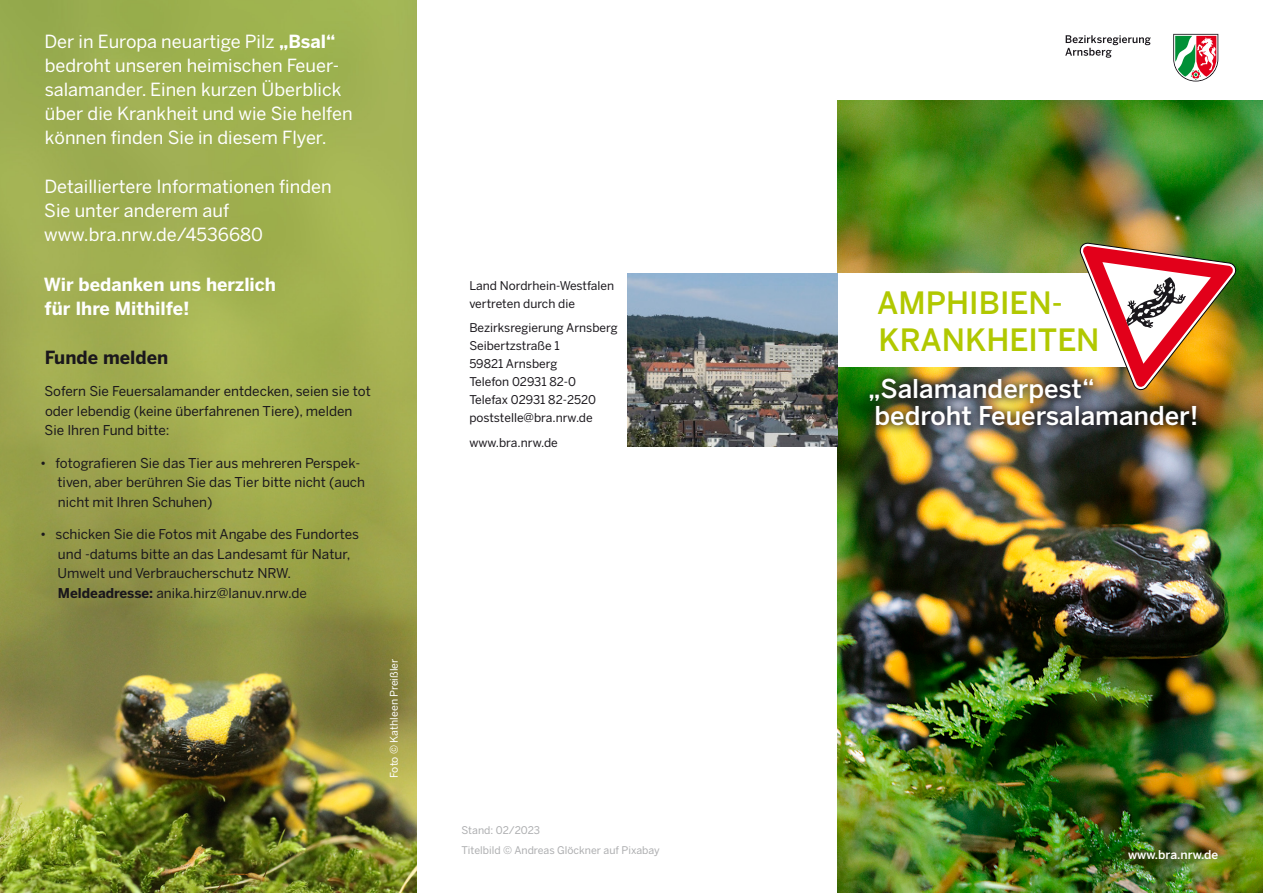
<style>
.page{position:relative;width:1263px;height:893px;background:#fff}
.page>*{position:absolute;margin:0;border:0;box-sizing:border-box;transform-origin:0 0}
.H1_Titel{font:500 30.6px/37px "Benton Sans";color:#b1c800}
.H1_Titel-2{font:500 25.8px/27.3px "Benton Sans";color:#fff}
.Überschirft{font:18px/24px "Benton Sans";color:#fff}
.Überschirft-2{font:700 18px/24px "Benton Sans";color:#fff}
.Überschirft-3{font:700 18px "Benton Sans";color:#1a171c}
.Aufzählung{font:13.5px/19.5px "Benton Sans";color:#1a171c}
.p_Fließtext{font:13.5px/19.5px "Benton Sans";color:#1a171c}
.p_Fließtext-2{font:12px/18px "Benton Sans";color:#1a171c}
.t1{font:500 12px "Benton Sans";color:#fff}
.t2{font:10.5px/19.5px "Benton Sans";color:#acadaf}
.t3{font:10.5px "Benton Sans";color:#fff}
.s1{font-weight:700}
</style>
<div class="page">
<img style="left:838px;top:101px;width:425px;height:792px">
<div style="left:838px;top:273px;width:311px;height:94px;background:#fff"></div>
<img style="left:0;top:0;width:417px;height:893px">
<svg style="left:1173px;top:34px;width:45px;height:48px"></svg>
<svg style="left:1065px;top:35px;width:85px;height:23px"></svg>
<img style="left:627px;top:273px;width:211px;height:174px">
<img style="left:1079px;top:242px;width:158px;height:149px">
<div style="left:860px;top:369px;width:346px;height:66px;background:#1a171c;opacity:.78"></div>
<h2 class="Überschirft" style="left:45px;top:29px;width:310px">Der in Europa neuartige Pilz <span class="s1">„Bsal“ </span>bedroht unseren heimischen Feuer&shy;salamander. Einen kurzen Überblick über die Krankheit und wie Sie helfen können finden Sie in diesem Flyer.</h2>
<h2 class="Überschirft" style="left:44px;top:174px;width:289px">Detailliertere Informationen finden<br>Sie unter anderem auf www.bra.nrw.de/4536680</h2>
<h2 class="Überschirft-2" style="left:44px;top:272px;width:234px">Wir bedanken uns herzlich für Ihre Mithilfe!</h2>
<h2 class="Überschirft-3" style="left:45px;top:347px;width:125px">Funde melden</h2>
<p class="p_Fließtext" style="left:45px;top:382px;width:328px">Sofern Sie Feuersalamander entdecken, seien sie tot oder lebendig (keine überfahrenen Tiere), melden<br>Sie Ihren Fund bitte:</p>
<p class="Aufzählung" style="left:58px;top:453px;width:309px;text-indent:-17px">• fotografieren Sie das Tier aus mehreren Perspek&shy;tiven, aber berühren Sie das Tier bitte nicht (auch nicht mit Ihren Schuhen)</p>
<p class="Aufzählung" style="left:58px;top:524px;width:303px;text-indent:-17px">• schicken Sie die Fotos mit Angabe des Fundortes und -datums bitte an das Landesamt für Natur, Umwelt und Verbraucherschutz NRW.<br><span class="s1">Meldeadresse:</span> anika.hirz@lanuv.nrw.de</p>
<p class="t3" style="left:388px;top:778px;width:120px;rotate:-90deg">Foto © Kathleen Preißler</p>
<p class="p_Fließtext-2" style="left:469px;top:276px;width:146px">Land Nordrhein-Westfalen vertreten durch die</p>
<p class="p_Fließtext-2" style="left:469px;top:319px;width:150px">Bezirksregierung Arnsberg<br>Seibertzstraße 1<br>59821 Arnsberg<br>Telefon 02931 82-0<br>Telefax 02931 82-2520 poststelle@bra.nrw.de</p>
<p class="p_Fließtext-2" style="left:469px;top:433px;width:90px">www.bra.nrw.de</p>
<p class="t2" style="left:461px;top:821px;width:200px">Stand: 02/2023<br>Titelbild © Andreas Glöckner auf Pixabay</p>
<h1 class="H1_Titel" style="left:877px;top:284px;width:224px">AMPHIBIEN-<br>KRANKHEITEN</h1>
<h1 class="H1_Titel-2" style="left:868px;top:375px;width:332px">„Salamanderpest“<br>bedroht Feuersalamander!</h1>
<p class="t1" style="left:1128px;top:848px;width:92px">www.bra.nrw.de</p>
</div>
